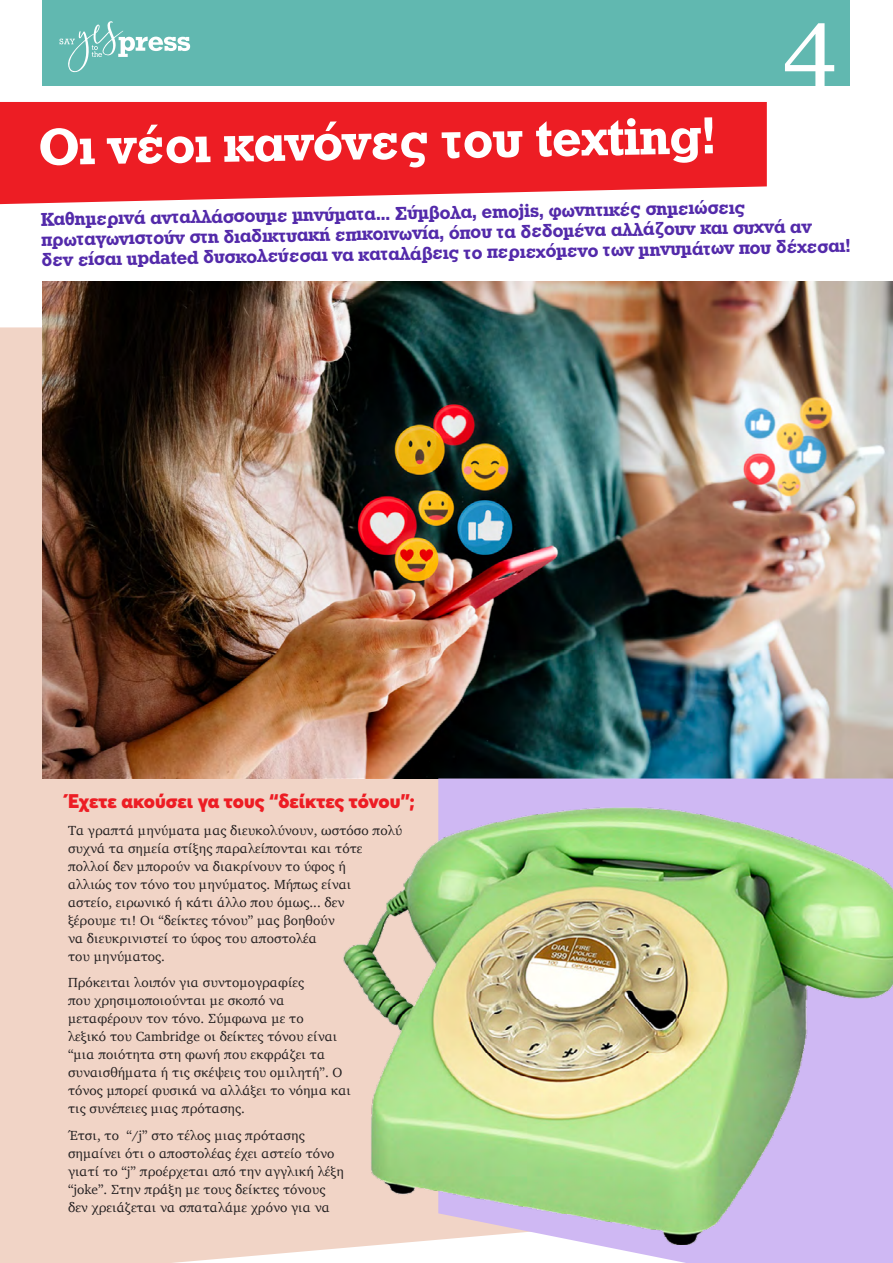
<style>
.page{position:relative;width:893px;height:1263px;background:#fff}
.page>*{position:absolute;margin:0;border:0;box-sizing:border-box;transform-origin:0 0}
.t1{font:97.5px "Georgia";color:#fff}
.t2{font:54px "UB Rockwell Bold";color:#fff}
.t3{font:19.5px/20.2px "UB Rockwell Bold";color:#532aaa}
.t4{font:900 19.5px "Averta";letter-spacing:-.005em;color:#ed1d24}
.t5{font:13.5px/18px "Charter";color:#231f20}
</style>
<div class="page">
<div style="left:0;top:327px;width:438px;height:936px;background:#f1d4c6"></div>
<img style="left:43px;top:281px;width:850px;height:497px">
<svg style="left:438px;top:778px;width:455px;height:485px;fill:#cfb8f3"></svg>
<div style="left:43px;top:0;width:807px;height:85px;background:#61b8b0"></div>
<svg style="left:60px;top:21px;width:130px;height:51px"></svg>
<svg style="left:0;top:102px;width:767px;height:102px;background:#ee3036"></svg>
<img style="left:343px;top:807px;width:550px;height:437px">
<h2 class="t2" style="left:38px;top:116px;width:679px;rotate:-1deg">Οι νέοι κανόνες του texting!</h2>
<h1 class="t1" style="left:783px;top:-29px;width:57px">4</h1>
<p class="t3" style="left:41px;top:209px;width:811px;rotate:-1deg">Kαθημερινά ανταλλάσσουμε μηνύματα... Σύμβολα, emojis, φωνητικές σημειώσεις πρωταγωνιστούν στη διαδικτυακή επικοινωνία, όπου τα δεδομένα αλλάζουν και συχνά αν<br>δεν είσαι updated δυσκολεύεσαι να καταλάβεις το περιεχόμενο των μηνυμάτων που δέχεσαι!</p>
<h3 class="t4" style="left:68px;top:789px;width:348px">Έχετε ακούσει γα τους “δείκτες τόνου”;</h3>
<p class="t5" style="left:68px;top:821px;width:336px">Τα γραπτά μηνύματα μας διευκολύνουν, ωστόσο πολύ συχνά τα σημεία στίξης παραλείπονται και τότε πολλοί δεν μπορούν να διακρίνουν το ύφος ή<br>αλλιώς τον τόνο του μηνύματος. Μήπως είναι<br>αστείο, ειρωνικό ή κάτι άλλο που όμως... δεν<br>ξέρουμε τι! Οι “δείκτες τόνου” μας βοηθούν<br>να διευκρινιστεί το ύφος του αποστολέα<br>του μηνύματος.</p>
<p class="t5" style="left:68px;top:973px;width:285px">Πρόκειται λοιπόν για συντομογραφίες<br>που χρησιμοποιούνται με σκοπό να μεταφέρουν τον τόνο. Σύμφωνα με το<br>λεξικό του Cambridge οι δείκτες τόνου είναι “μια ποιότητα στη φωνή που εκφράζει τα συναισθήματα ή τις σκέψεις του ομιλητή”. Ο τόνος μπορεί φυσικά να αλλάξει το νόημα και τις συνέπειες μιας πρότασης.</p>
<p class="t5" style="left:68px;top:1126px;width:277px">Έτσι, το “/j” στο τέλος μιας πρότασης σημαίνει ότι ο αποστολέας έχει αστείο τόνο γιατί το “j” προέρχεται από την αγγλική λέξη “joke”. Στην πράξη με τους δείκτες τόνους δεν χρειάζεται να σπαταλάμε χρόνο για να</p>
</div>
